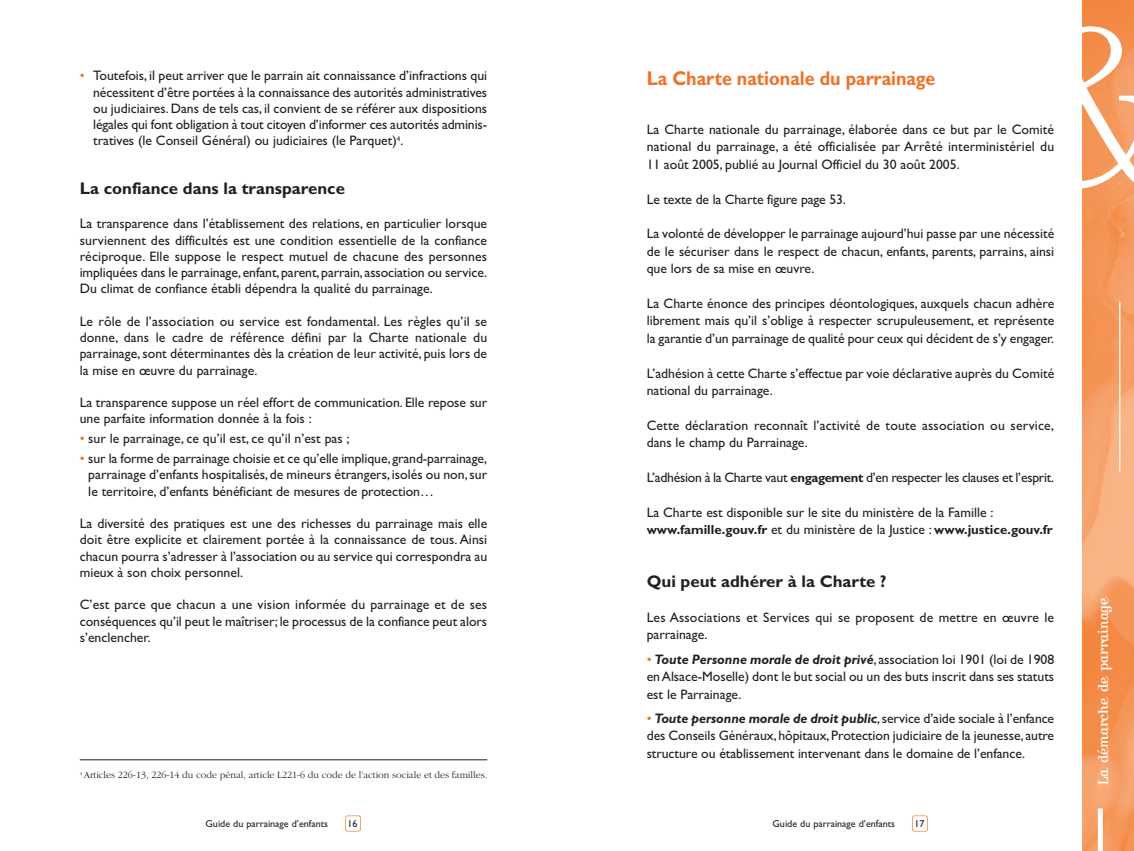
<style>
.page{position:relative;width:1134px;height:851px;background:#fff}
.page>*{position:absolute;margin:0;border:0;box-sizing:border-box;transform-origin:0 0}
.t1{font:235px "Kursivschrift Steh Har";color:#fff;scale:1.08 1}
.t2{font:700 20px "Gill Sans";color:#f17127;scale:.9 1}
.t3{font:700 16.88px "Gill Sans";color:#231f20}
.t4{font:15px "Kursivschrift Stehend";color:#fff}
.t5{font:13.75px/16.2px "Gill Sans";color:#231f20;text-align:justify}
.t6{font:13.75px "Gill Sans";letter-spacing:-.02em;color:#231f20}
.t7{font:700 13.12px "Gill Sans";color:#231f20}
.t8{font:300 10px "Garamond";color:#231f20}
.t9{font:10px "Gill Sans";color:#231f20}
.s1{color:#f17127}
.s2{font-weight:700;font-size:13.12px}
.s3{font-weight:400;font-size:13.75px}
.s4{font-weight:700;font-style:italic}
</style>
<div class="page">
<div style="left:912px;top:815px;width:16px;height:16px;border:1px solid #f17127;border-radius:2px"></div>
<div style="left:345px;top:815px;width:16px;height:16px;border:1px solid #f17127;border-radius:2px"></div>
<img style="left:1082px;top:0;width:52px;height:850px">
<hr style="left:1119px;top:301px;width:1px;height:170px;background:#fff">
<div style="left:1098px;top:808px;width:5px;height:42px;background:#fff"></div>
<hr style="left:80px;top:759px;width:407px;height:1px;background:#231f20">
<p class="t5" style="left:93px;top:67px;width:396px;text-indent:-13px"><span class="s1">•</span> Toutefois, il peut arriver que le parrain ait connaissance d’infractions qui nécessitent d’être portées à la connaissance des autorités administratives ou judiciaires. Dans de tels cas, il convient de se référer aux dispositions légales qui font obligation à tout citoyen d’informer ces autorités adminis&shy;tratives (le Conseil Général) ou judiciaires (le Parquet)<sup>4</sup>.</p>
<p class="t3" style="left:80px;top:182px;width:267px">La confiance dans la transparence</p>
<p class="t5" style="left:80px;top:215px;width:409px">La transparence dans l’établissement des relations, en particulier lorsque surviennent des difficultés est une condition essentielle de la confiance réciproque. Elle suppose le respect mutuel de chacune des personnes impliquées dans le parrainage,enfant,parent,parrain,association ou service.<br>Du climat de confiance établi dépendra la qualité du parrainage.</p>
<p class="t5" style="left:80px;top:313px;width:409px">Le rôle de l’association ou service est fondamental. Les règles qu’il se donne, dans le cadre de référence défini par la Charte nationale du parrainage, sont déterminantes dès la création de leur activité, puis lors de la mise en œuvre du parrainage.</p>
<p class="t5" style="left:80px;top:394px;width:409px">La transparence suppose un réel effort de communication. Elle repose sur une parfaite information donnée à la fois :</p>
<p class="t5" style="left:80px;top:430px;width:271px"><span class="s1">•</span> sur le parrainage, ce qu’il est, ce qu’il n’est pas ;</p>
<p class="t5" style="left:88px;top:450px;width:400px;text-indent:-9px"><span class="s1">•</span> sur la forme de parrainage choisie et ce qu’elle implique,grand-parrainage, parrainage d’enfants hospitalisés,de mineurs étrangers,isolés ou non,sur le territoire, d’enfants bénéficiant de mesures de protection…</p>
<p class="t5" style="left:80px;top:515px;width:409px">La diversité des pratiques est une des richesses du parrainage mais elle doit être explicite et clairement portée à la connaissance de tous. Ainsi chacun pourra s’adresser à l’association ou au service qui correspondra au mieux à son choix personnel.</p>
<p class="t5" style="left:80px;top:596px;width:409px">C’est parce que chacun a une vision informée du parrainage et de ses conséquences qu’il peut le maîtriser;le processus de la confiance peut alors s’enclencher.</p>
<p class="t8" style="left:80px;top:768px;width:409px"><sup>4</sup> Articles 226-13, 226-14 du code pénal, article L221-6 du code de l’action sociale et des familles.</p>
<h1 class="t1" style="left:1013px;top:-33px;width:156px">&amp;</h1>
<h2 class="t2" style="left:647px;top:70px;width:322px">La Charte nationale du parrainage</h2>
<p class="t5" style="left:647px;top:120px;width:409px;line-height:17.4px">La Charte nationale du parrainage, élaborée dans ce but par le Comité national du parrainage, a été officialisée par Arrêté interministériel du 11 août 2005, publié au Journal Officiel du 30 août 2005.</p>
<p class="t5" style="left:647px;top:191px;width:201px">Le texte de la Charte figure page 53.</p>
<p class="t5" style="left:647px;top:225px;width:409px;line-height:17.4px">La volonté de développer le parrainage aujourd’hui passe par une nécessité de le sécuriser dans le respect de chacun, enfants, parents, parrains, ainsi que lors de sa mise en œuvre.</p>
<p class="t5" style="left:647px;top:294px;width:409px;line-height:17.4px">La Charte énonce des principes déontologiques, auxquels chacun adhère librement mais qu’il s’oblige à respecter scrupuleusement, et représente la garantie d’un parrainage de qualité pour ceux qui décident de s’y engager.</p>
<p class="t5" style="left:647px;top:364px;width:409px;line-height:17.4px">L’adhésion à cette Charte s’effectue par voie déclarative auprès du Comité national du parrainage.</p>
<p class="t5" style="left:647px;top:416px;width:409px;line-height:17.4px">Cette déclaration reconnaît l’activité de toute association ou service, dans le champ du Parrainage.</p>
<p class="t6" style="left:647px;top:469px;width:409px">L’adhésion à la Charte vaut <span class="s2">engagement</span> d’en respecter les clauses et l’esprit.</p>
<p class="t5" style="left:647px;top:504px;width:348px">La Charte est disponible sur le site du ministère de la Famille :</p>
<p class="t7" style="left:647px;top:525px;width:408px">www.famille.gouv.fr <span class="s3">et du ministère de la Justice :</span> www.justice.gouv.fr</p>
<p class="t3" style="left:647px;top:574px;width:241px">Qui peut adhérer à la Charte ?</p>
<p class="t5" style="left:647px;top:608px;width:409px;line-height:17.4px">Les Associations et Services qui se proposent de mettre en œuvre le parrainage.</p>
<p class="t5" style="left:647px;top:650px;width:409px;line-height:17.4px"><span class="s1">•</span> <span class="s4">Toute Personne morale de droit privé</span>,association loi 1901 (loi de 1908 enAlsace-Moselle) dont le but social ou un des buts inscrit dans ses statuts est le Parrainage.</p>
<p class="t5" style="left:647px;top:709px;width:409px;line-height:17.4px"><span class="s1">•</span> <span class="s4">Toute personne morale de droit public</span>,service d’aide sociale à l’enfance des Conseils Généraux,hôpitaux,Protection judiciaire de la jeunesse,autre structure ou établissement intervenant dans le domaine de l’enfance.</p>
<p class="t4" style="left:1094px;top:784px;width:189px;rotate:-90deg">La démarche de parrainage</p>
<p class="t9" style="left:206px;top:817px;width:124px">Guide du parrainage d’enfants</p>
<p class="t9" style="left:348px;top:817px;width:12px">16</p>
<p class="t9" style="left:772px;top:817px;width:124px">Guide du parrainage d’enfants</p>
<p class="t9" style="left:914px;top:817px;width:12px">17</p>
</div>
